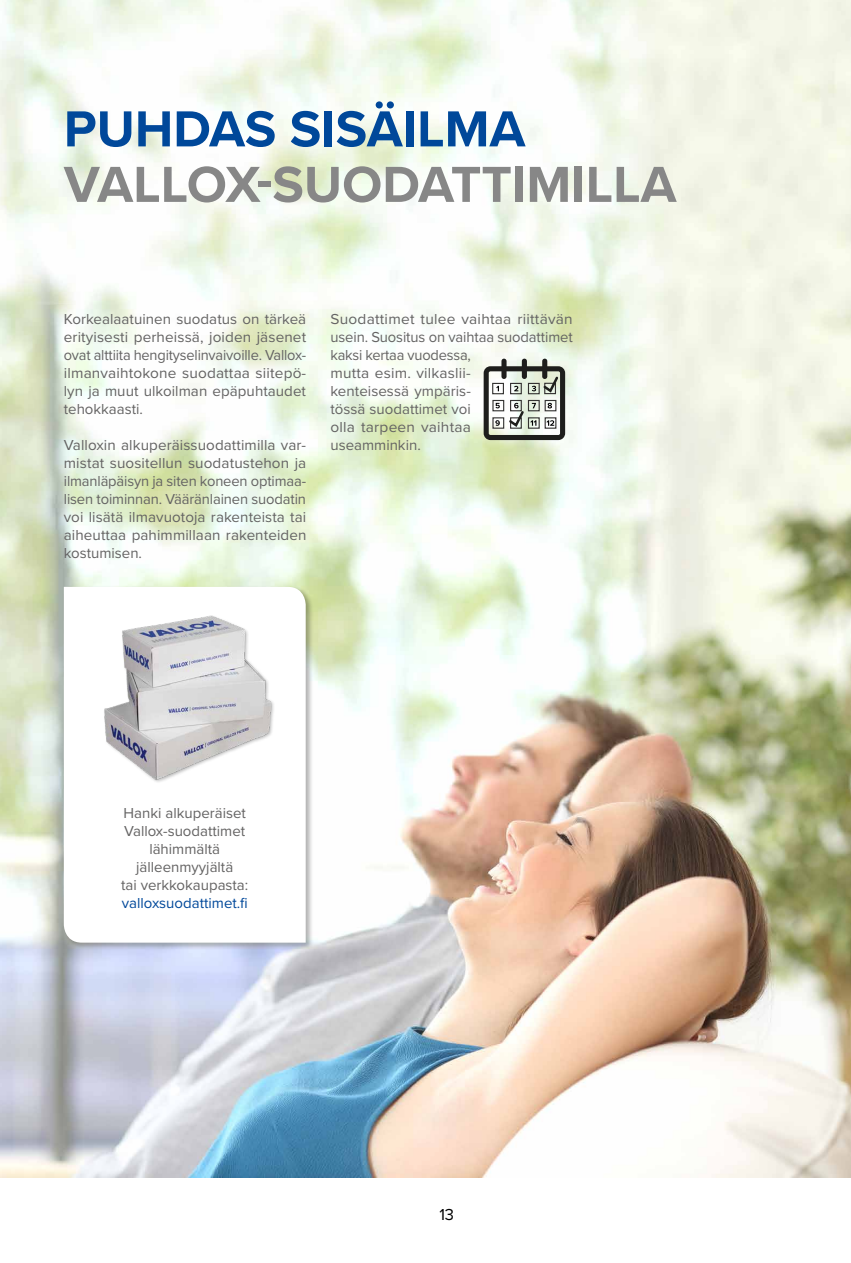
<style>
.page{position:relative;width:851px;height:1263px;background:#fff}
.page>*{position:absolute;margin:0;border:0;box-sizing:border-box;transform-origin:0 0}
.t1{font:700 52.5px "Proxima Nova";color:#878787}
.t2{font:700 52.5px "Proxima Nova";color:#00489a}
.t3{font:16.5px "Proxima Nova";color:#000}
.t4{font:15px/18px "Proxima Nova";color:#646363;text-align:justify}
.t5{font:15px "Proxima Nova";color:#00489a}
</style>
<div class="page">
<img style="left:0;top:0;width:850px;height:1178px">
<div style="left:62px;top:585px;width:251px;height:365px;background:#000;opacity:.3"></div>
<svg style="left:64px;top:587px;width:241px;height:356px"></svg>
<img style="left:99px;top:611px;width:176px;height:171px">
<svg style="left:483px;top:359px;width:82px;height:81px"></svg>
<h1 class="t2" style="left:64px;top:90px;width:463px">PUHDAS SISÄILMA</h1>
<h1 class="t1" style="left:64px;top:145px;width:614px">VALLOX-SUODATTIMILLA</h1>
<p class="t4" style="left:64px;top:309px;width:244px">Korkealaatuinen suodatus on tärkeä erityisesti perheissä, joiden jäsenet ovat alttiita hengityselinvaivoille. Vallox&shy;ilmanvaihtokone suodattaa siitepö&shy;lyn ja muut ulkoilman epäpuhtaudet tehokkaasti.</p>
<p class="t4" style="left:64px;top:435px;width:244px">Valloxin alkuperäissuodattimilla var&shy;mistat suositellun suodatustehon ja ilmanläpäisyn ja siten koneen optimaa&shy;lisen toiminnan. Vääränlainen suodatin voi lisätä ilmavuotoja rakenteista tai aiheuttaa pahimmillaan rakenteiden kostumisen.</p>
<p class="t4" style="left:330px;top:309px;width:244px;text-align:left">Suodattimet tulee vaihtaa riittävän usein. Suositus on vaihtaa suodattimet kaksi kertaa vuodessa,<br>mutta esim. vilkaslii-<br>kenteisessä ympäris-<br>tössä suodattimet voi<br>olla tarpeen vaihtaa<br>useamminkin.</p>
<p class="t4" style="left:121px;top:803px;width:129px;text-align:center">Hanki alkuperäiset<br>Vallox-suodattimet lähimmältä jälleenmyyjältä<br>tai verkkokaupasta:</p>
<p class="t5" style="left:122px;top:891px;width:127px">valloxsuodattimet.fi</p>
<p class="t3" style="left:439px;top:1202px;width:16px">13</p>
</div>
